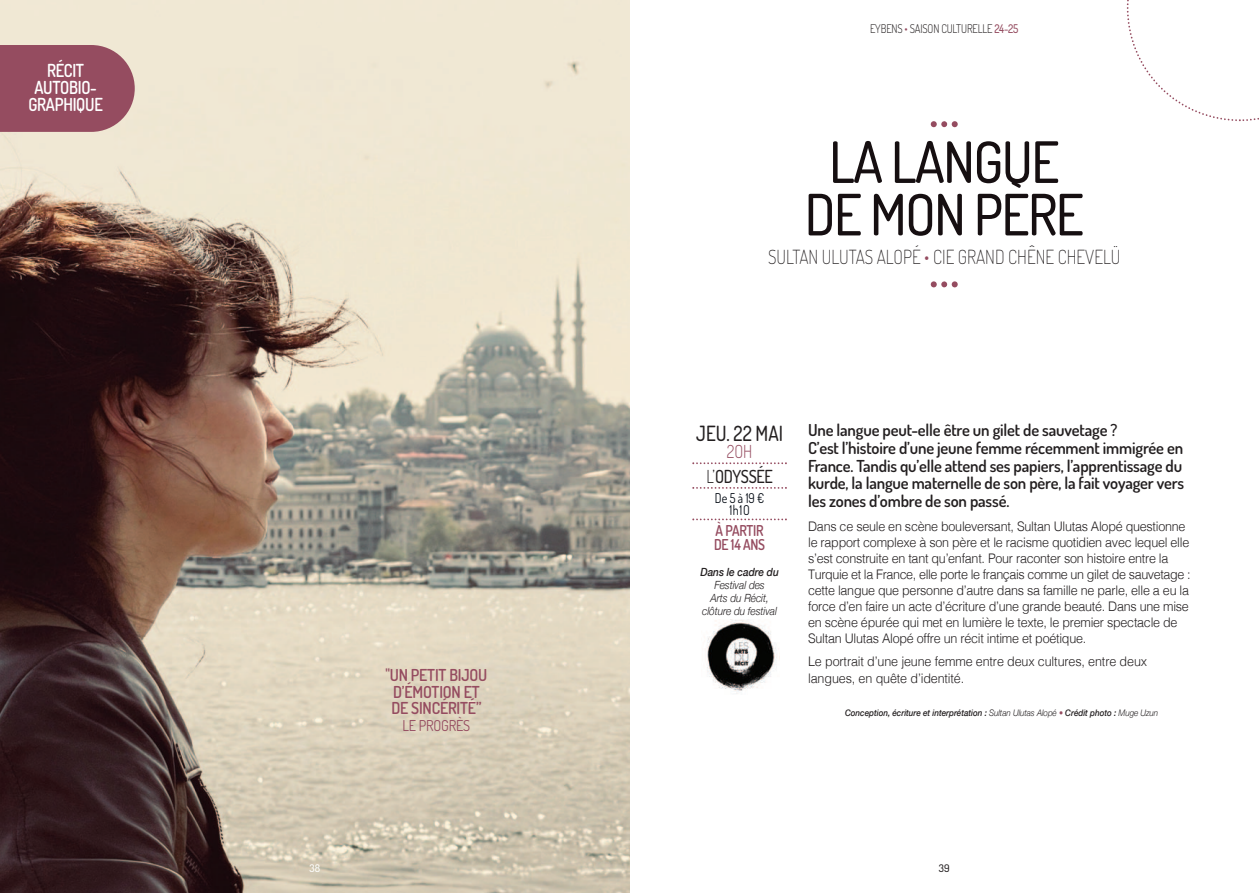
<style>
.page{position:relative;width:1259px;height:893px;background:#fff}
.page>*{position:absolute;margin:0;border:0;box-sizing:border-box;transform-origin:0 0}
.t1{font:500 57px/52.5px "Dosis";letter-spacing:-.025em;color:#160f11;text-align:center;scale:.95 1}
.t2{font:500 21px "Dosis";color:#231f20;scale:.9 1}
.t3{font:200 19.5px "Dosis";color:#231f20;scale:.9 1}
.t4{font:600 18px/16.8px "Dosis";letter-spacing:-.015em;color:#fff;text-align:center;scale:.9 1}
.t5{font:500 18px/24.6px "Dosis";letter-spacing:-.02em;color:#231f20;text-align:center;scale:.9 1}
.t6{font:600 16.5px/17.7px "Dosis";letter-spacing:-.01em;color:#231f20}
.t7{font:600 16.5px/16.5px "Dosis";letter-spacing:-.01em;color:#954c60;text-align:center;scale:.95 1}
.t8{font:600 15px/14.4px "Dosis";letter-spacing:-.015em;color:#954c60;scale:.9 1}
.t9{font:15px "Dosis";letter-spacing:-.01em;color:#954c60;scale:.95 1}
.t10{font:13.5px/12.6px "Dosis";letter-spacing:.05em;color:#010811;text-align:center;scale:.9 1}
.t11{font:300 13.2px/16px "Helvetica";letter-spacing:-.02em;color:#231f20;scale:.95 1}
.t12{font:300 12px "Dosis";letter-spacing:-.015em;color:#231f20;scale:.9 1}
.t13{font:italic 300 11.25px/12.9px "Helvetica Neue";letter-spacing:-.005em;color:#231f20;text-align:center;scale:.9 1}
.t14{font:italic 500 11.25px "Helvetica Neue";letter-spacing:-.005em;color:#231f20;scale:.9 1}
.t15{font:500 10.5px "Dosis";color:#fff}
.t16{font:500 10.5px "Dosis";color:#231f20}
.t17{font:italic 500 9px "Helvetica Neue";letter-spacing:-.005em;color:#231f20;scale:.9 1}
.s1{color:#954c60}
.s2{font-weight:500;color:#954c60}
.s3{font-weight:300;color:#954c60}
.s4{font-weight:300}
</style>
<div class="page">
<img style="left:0;top:0;width:629px;height:893px">
<svg style="left:0;top:45px;width:135px;height:87px;background:#9b5768"></svg>
<svg style="left:930px;top:121px;width:27px;height:6px"></svg>
<svg style="left:930px;top:281px;width:27px;height:6px"></svg>
<svg style="left:1126px;top:0;width:133px;height:122px"></svg>
<svg style="left:692px;top:462px;width:95px;height:2px"></svg>
<svg style="left:692px;top:487px;width:95px;height:2px"></svg>
<svg style="left:692px;top:518px;width:95px;height:2px"></svg>
<img style="left:707px;top:619px;width:70px;height:75px">
<h3 class="t4" style="left:28px;top:62px;width:84px">RÉCIT<br>AUTOBIO-<br>GRAPHIQUE</h3>
<p class="t12" style="left:870px;top:21px;width:166px">EYBENS <span class="s1">•</span> SAISON CULTURELLE <span class="s2">24-25</span></p>
<p class="t7" style="left:385px;top:666px;width:109px">"UN PETIT BIJOU<br>D’ÉMOTION ET<br>DE SINCÉRITÉ”</p>
<p class="t9" style="left:402px;top:715px;width:73px">LE PROGRÈS</p>
<h1 class="t1" style="left:805px;top:134px;width:295px">LA LANGUE<br>DE MON PÈRE</h1>
<h3 class="t3" style="left:768px;top:244px;width:393px">SULTAN ULUTAS ALOPÉ <span class="s1">•</span> CIE GRAND CHÊNE CHEVELÜ</h3>
<h2 class="t2" style="left:696px;top:419px;width:98px">JEU. 22 MAI</h2>
<h3 class="t5" style="left:706px;top:439px;width:75px"><span class="s3">2OH<br></span><span class="s4">L’</span>ODYSSÉE</h3>
<p class="t10" style="left:715px;top:491px;width:56px">De 5 à 19 €<br>1h1O</p>
<p class="t8" style="left:714px;top:523px;width:58px">À PARTIR<br>DE 14 ANS</p>
<p class="t14" style="left:700px;top:565px;width:89px">Dans le cadre du</p>
<p class="t13" style="left:702px;top:578px;width:85px">Festival des<br>Arts du Récit, clôture du festival</p>
<p class="t6" style="left:808px;top:421px;width:378px">Une langue peut-elle être un gilet de sauvetage ?<br>C’est l’histoire d’une jeune femme récemment immigrée en France. Tandis qu’elle attend ses papiers, l’apprentissage du kurde, la langue maternelle de son père, la fait voyager vers les zones d’ombre de son passé.</p>
<p class="t11" style="left:808px;top:519px;width:404px">Dans ce seule en scène bouleversant, Sultan Ulutas Alopé questionne le rapport complexe à son père et le racisme quotidien avec lequel elle s’est construite en tant qu’enfant. Pour raconter son histoire entre la Turquie et la France, elle porte le français comme un gilet de sauvetage : cette langue que personne d’autre dans sa famille ne parle, elle a eu la force d’en faire un acte d’écriture d’une grande beauté. Dans une mise en scène épurée qui met en lumière le texte, le premier spectacle de Sultan Ulutas Alopé offre un récit intime et poétique.</p>
<p class="t11" style="left:808px;top:655px;width:358px">Le portrait d’une jeune femme entre deux cultures, entre deux langues, en quête d’identité.</p>
<p class="t17" style="left:845px;top:707px;width:349px">Conception, écriture et interprétation : <span class="s4">Sultan Ulutas Alopé</span> <span class="s3">•</span> Crédit photo : <span class="s4">Muge Uzun</span></p>
<p class="t15" style="left:309px;top:861px;width:12px">38</p>
<p class="t16" style="left:939px;top:861px;width:12px">39</p>
</div>
